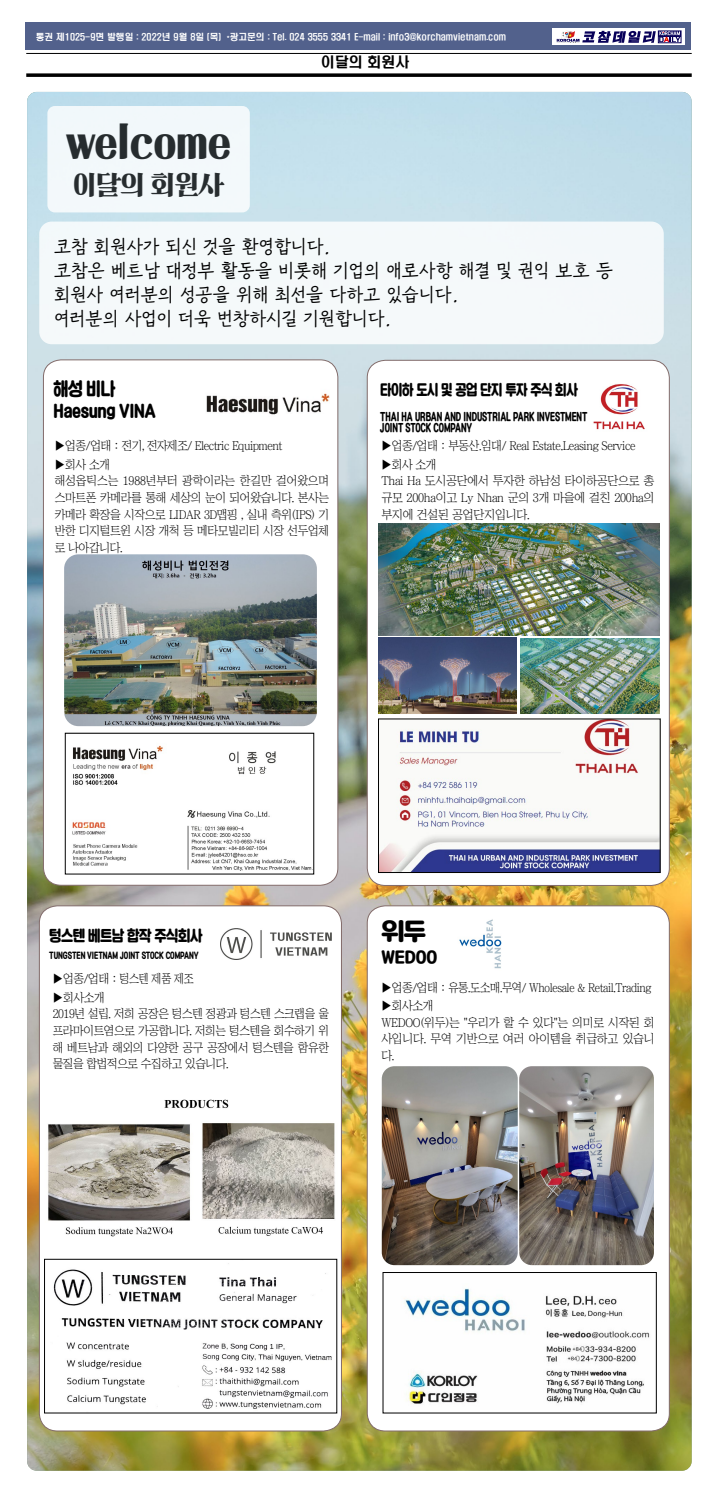
<style>
.page{position:relative;width:718px;height:1488px;background:#fff}
.page>*{position:absolute;margin:0;border:0;box-sizing:border-box;transform-origin:0 0}
.t1{font:43.75px "Korean SPN R";letter-spacing:-.03em;color:#000}
.t2{font:26.25px "Korean SPN R";letter-spacing:-.05em;color:#000}
.t3{font:23.28px "Korean SWGIG4 R";color:#000}
.t4{font:20.12px/24.2px "Korean KPNB R";color:#000}
.t5{font:17.85px "Korean SWGIG4 R";color:#000;scale:.83 1}
.t6{font:16.62px "Korean SWGIG4 R";letter-spacing:-.03em;color:#000;scale:.9 1}
.t7{font:15.92px "Korean SWGIG4 R";letter-spacing:-.01em;color:#000}
.t8{font:14.88px "Korean SWGIG4 R";letter-spacing:-.03em;color:#000;scale:.83 1}
.t9{font:14.44px "Korean SWGIG4 R";letter-spacing:-.03em;color:#000;scale:.79 1}
.t10{font:14px "H2 hdr M";color:#000}
.t11{font:12.25px/18.4px "Chosunilbo NM";letter-spacing:-.03em;color:#000;scale:.96 1}
.t12{font:12.25px/16.6px "Chosunilbo NM";letter-spacing:-.03em;color:#000;text-align:justify}
.t13{font:12.25px/16.6px "Chosunilbo NM";letter-spacing:-.03em;color:#000;text-align:justify;scale:.95 1}
.t14{font:11.11px/11.1px "Korean SWGIG4 R";letter-spacing:-.01em;color:#000;scale:.7 1}
.t15{font:8.75px "H2 hdr M";color:#fff}
.t16{font:8.75px "Korean SWGIG4 R";letter-spacing:-.01em;color:#000;scale:.76 1}
</style>
<div class="page">
<div style="left:26px;top:23px;width:665px;height:27px;background:#52618c"></div>
<div style="left:552px;top:28px;width:133px;height:17px;background:#fff"></div>
<div style="left:658px;top:31px;width:23px;height:12px;border:1px solid #080059"></div>
<svg style="left:556px;top:31px;width:124px;height:12px"></svg>
<hr style="left:26px;top:53px;width:665px;height:1px;background:#000">
<svg style="left:26px;top:73px;width:665px;height:4px;background:#1f1f1f"></svg>
<img style="left:27px;top:92px;width:664px;height:1378px">
<div style="left:47px;top:106px;width:203px;height:106px;background:#f3f8fb;border-radius:7px"></div>
<div style="left:39px;top:222px;width:624px;height:122px;background:#f4f9fa;border-radius:12px"></div>
<div style="left:39px;top:906px;width:302px;height:525px;background:#fff;border-radius:18px"></div>
<div style="left:367px;top:906px;width:302px;height:525px;background:#fff;border-radius:18px"></div>
<div style="left:43px;top:360px;width:295px;height:525px;background:#fff;border-radius:18px"></div>
<img style="left:206px;top:393px;width:123px;height:22px">
<img style="left:72px;top:745px;width:240px;height:126px">
<div style="left:65px;top:733px;width:249px;height:141px;border:1px solid #000"></div>
<img style="left:53px;top:1263px;width:279px;height:146px">
<div style="left:44px;top:1259px;width:293px;height:154px;border:1px solid #000"></div>
<img style="left:404px;top:1288px;width:246px;height:116px">
<div style="left:383px;top:1272px;width:273px;height:141px;border:1px solid #000"></div>
<div style="left:367px;top:360px;width:302px;height:525px;background:#fff;border-radius:18px"></div>
<img style="left:593px;top:384px;width:52px;height:46px">
<img style="left:380px;top:721px;width:278px;height:149px">
<img style="left:221px;top:928px;width:110px;height:31px">
<img style="left:459px;top:919px;width:43px;height:50px">
<img style="left:48px;top:1099px;width:287px;height:138px">
<img style="left:64px;top:554px;width:253px;height:172px">
<img style="left:520px;top:638px;width:139px;height:75px">
<img style="left:379px;top:637px;width:137px;height:76px">
<img style="left:379px;top:523px;width:280px;height:112px">
<img style="left:382px;top:1066px;width:135px;height:199px">
<img style="left:519px;top:1066px;width:135px;height:199px">
<p class="t15" style="left:36px;top:32px;width:472px">통권 제1025-9면 발행일 : 2022년 9월 8일 (목) *광고문의 : Tel. 024 3555 3341 E-mail : info3@korchamvietnam.com</p>
<p class="t10" style="left:320px;top:55px;width:90px">이달의 회원사</p>
<h1 class="t1" style="left:66px;top:118px;width:167px">welcome</h1>
<h2 class="t2" style="left:73px;top:171px;width:153px">이달의 회원사</h2>
<h3 class="t4" style="left:54px;top:234px;width:560px">코참 회원사가 되신 것을 환영합니다.<br>코참은 베트남 대정부 활동을 비롯해 기업의 애로사항 해결 및 권익 보호 등 회원사 여러분의 성공을 위해 최선을 다하고 있습니다.<br>여러분의 사업이 더욱 번창하시길 기원합니다.</h3>
<h3 class="t5" style="left:54px;top:379px;width:76px">해성 비나</h3>
<h3 class="t6" style="left:54px;top:402px;width:115px">Haesung VINA</h3>
<p class="t11" style="left:55px;top:437px;width:238px">▶업종/업태 : 전기, 전자제조/ Electric Equipment ▶회사 소개</p>
<p class="t11" style="left:55px;top:472px;width:287px;line-height:16.6px;text-align:justify">해성옵틱스는 1988년부터 광학이라는 한길만 걸어왔으며 스마트폰 카메라를 통해 세상의 눈이 되어왔습니다. 본사는 카메라 확장을 시작으로 LIDAR 3D맵핑 , 실내 측위(IPS) 기 반한 디지털트윈 시장 개척 등 메타모빌리티 시장 선두업체 로 나아갑니다.</p>
<p class="t9" style="left:380px;top:381px;width:251px">타이하 도시 및 공업 단지 투자 주식 회사</p>
<p class="t14" style="left:380px;top:411px;width:297px">THAI HA URBAN AND INDUSTRIAL PARK INVESTMENT<br>JOINT STOCK COMPANY</p>
<p class="t11" style="left:381px;top:437px;width:266px">▶업종/업태 : 부동산.임대/ Real Estate.Leasing Service ▶회사 소개</p>
<p class="t12" style="left:381px;top:472px;width:274px">Thai Ha 도시공단에서 투자한 하남성 타이하공단으로 총 규모 200ha이고 Ly Nhan 군의 3개 마을에 걸친 200ha의 부지에 건설된 공업단지입니다.</p>
<p class="t8" style="left:49px;top:927px;width:186px">텅스텐 베트남 합작 주식회사</p>
<p class="t16" style="left:49px;top:950px;width:198px">TUNGSTEN VIETNAM JOINT STOCK COMPANY</p>
<p class="t11" style="left:53px;top:969px;width:148px">▶업종/업태 : 텅스텐 제품 제조 ▶회사소개</p>
<p class="t13" style="left:53px;top:1005px;width:292px">2019년 설립. 저희 공장은 텅스텐 정광과 텅스텐 스크랩을 울 프라마이트염으로 가공합니다. 저희는 텅스텐을 회수하기 위 해 베트남과 해외의 다양한 공구 공장에서 텅스텐을 함유한 물질을 합법적으로 수집하고 있습니다.</p>
<h3 class="t3" style="left:381px;top:918px;width:46px">위두</h3>
<h3 class="t7" style="left:381px;top:948px;width:57px">WEDOO</h3>
<p class="t11" style="left:381px;top:978px;width:283px">▶업종/업태 : 유통.도소매.무역/ Wholesale &amp; Retail.Trading ▶회사소개</p>
<p class="t12" style="left:381px;top:1014px;width:275px">WEDOO(위두)는 "우리가 할 수 있다"는 의미로 시작된 회 사입니다. 무역 기반으로 여러 아이템을 취급하고 있습니 다.</p>
</div>
